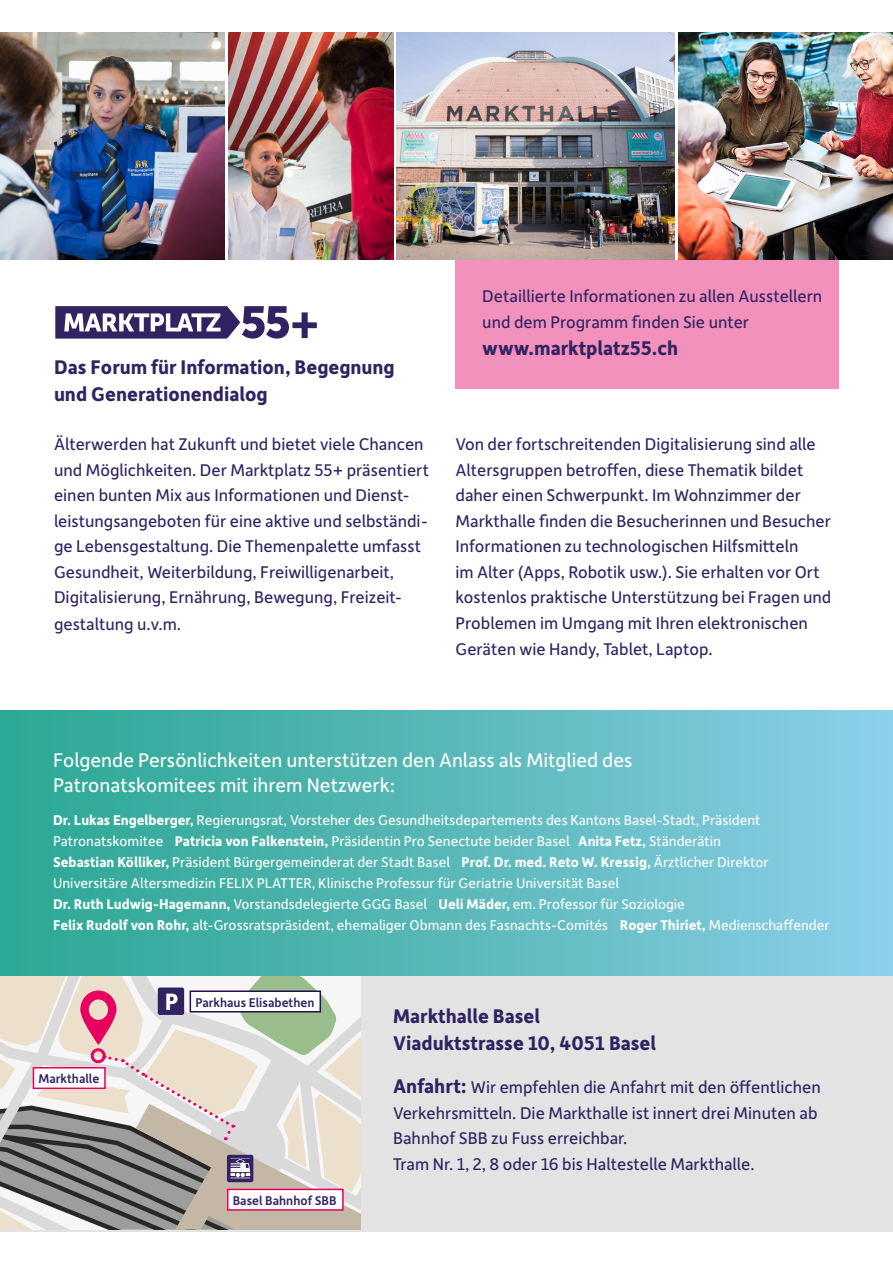
<style>
.page{position:relative;width:893px;height:1263px;background:#fff}
.page>*{position:absolute;margin:0;border:0;box-sizing:border-box;transform-origin:0 0}
.t1{font:700 25.2px "Depot New";color:#fff}
.t2{font:700 21px/27px "Depot New";color:#312362}
.t3{font:21px/25.2px "Depot New";color:#fff}
.t4{font:18px/25.5px "Depot New";color:#312362}
.t5{font:15px/21px "Depot New";color:#fff}
.t6{font:500 13.5px "Depot New";color:#312362}
.s1{font-weight:700}
.s2{font-weight:700;font-size:21px}
</style>
<div class="page">
<div style="left:0;top:710px;width:893px;height:266px;background:linear-gradient(to right,#29a58f,#8bcee7)"></div>
<div style="left:0;top:976px;width:893px;height:255px;background:#e3e3e3"></div>
<img style="left:0;top:33px;width:225px;height:227px">
<img style="left:397px;top:33px;width:278px;height:227px">
<img style="left:228px;top:33px;width:165px;height:227px">
<img style="left:678px;top:33px;width:215px;height:227px">
<svg style="left:55px;top:306px;width:262px;height:33px"></svg>
<svg style="left:0;top:976px;width:360px;height:254px"></svg>
<div style="left:455px;top:260px;width:384px;height:129px;background:#f191bc"></div>
<p class="t2" style="left:54px;top:353px;width:342px">Das Forum für Information, Begegnung und Generationendialog</p>
<p class="t4" style="left:482px;top:283px;width:341px">Detaillierte Informationen zu allen Ausstellern und dem Programm finden Sie unter</p>
<p class="t2" style="left:482px;top:333px;width:197px">www.marktplatz55.ch</p>
<p class="t4" style="left:54px;top:431px;width:376px">Älterwerden hat Zukunft und bietet viele Chancen und Möglichkeiten. Der Marktplatz 55+ präsentiert einen bunten Mix aus Informationen und Dienst&shy;leistungsangeboten für eine aktive und selbständi&shy;ge Lebensgestaltung. Die Themenpalette umfasst Gesundheit, Weiterbildung, Freiwilligenarbeit, Digitalisierung, Ernährung, Bewegung, Freizeit&shy;gestaltung u.v.m.</p>
<p class="t4" style="left:455px;top:431px;width:377px">Von der fortschreitenden Digitalisierung sind alle Altersgruppen betroffen, diese Thematik bildet daher einen Schwerpunkt. Im Wohnzimmer der Markthalle finden die Besucherinnen und Besucher Informationen zu technologischen Hilfsmitteln<br>im Alter (Apps, Robotik usw.). Sie erhalten vor Ort kostenlos praktische Unterstützung bei Fragen und Problemen im Umgang mit Ihren elektronischen Geräten wie Handy, Tablet, Laptop.</p>
<p class="t3" style="left:53px;top:746px;width:581px">Folgende Persönlichkeiten unterstützen den Anlass als Mitglied des<br>Patronatskomitees mit ihrem Netzwerk:</p>
<p class="t5" style="left:53px;top:809px;width:778px"><span class="s1">Dr. Lukas Engelberger,</span> Regierungsrat, Vorsteher des Gesundheitsdepartements des Kantons Basel-Stadt, Präsident Patronatskomitee <span class="s1">Patricia von Falkenstein,</span> Präsidentin Pro Senectute beider Basel <span class="s1">Anita Fetz,</span> Ständerätin<br><span class="s1">Sebastian Kölliker,</span> Präsident Bürgergemeinderat der Stadt Basel <span class="s1">Prof. Dr. med. Reto W. Kressig,</span> Ärztlicher Direktor Universitäre Altersmedizin FELIX PLATTER, Klinische Professur für Geriatrie Universität Basel<br><span class="s1">Dr. Ruth Ludwig-Hagemann,</span> Vorstandsdelegierte GGG Basel <span class="s1">Ueli Mäder,</span> em. Professor für Soziologie<br><span class="s1">Felix Rudolf von Rohr,</span> alt-Grossratspräsident, ehemaliger Obmann des Fasnachts-Comités <span class="s1">Roger Thiriet,</span> Medienschaffender</p>
<p class="t6" style="left:38px;top:1070px;width:62px">Markthalle</p>
<h1 class="t1" style="left:165px;top:985px;width:15px">P</h1>
<p class="t6" style="left:195px;top:993px;width:121px">Parkhaus Elisabethen</p>
<p class="t6" style="left:233px;top:1191px;width:105px">Basel Bahnhof SBB</p>
<p class="t2" style="left:393px;top:1002px;width:264px">Markthalle Basel<br>Viaduktstrasse 10, 4051 Basel</p>
<p class="t4" style="left:393px;top:1073px;width:429px"><span class="s2">Anfahrt:</span> Wir empfehlen die Anfahrt mit den öffentlichen Verkehrsmitteln. Die Markthalle ist innert drei Minuten ab Bahnhof SBB zu Fuss erreichbar.<br>Tram Nr. 1, 2, 8 oder 16 bis Haltestelle Markthalle.</p>
</div>
